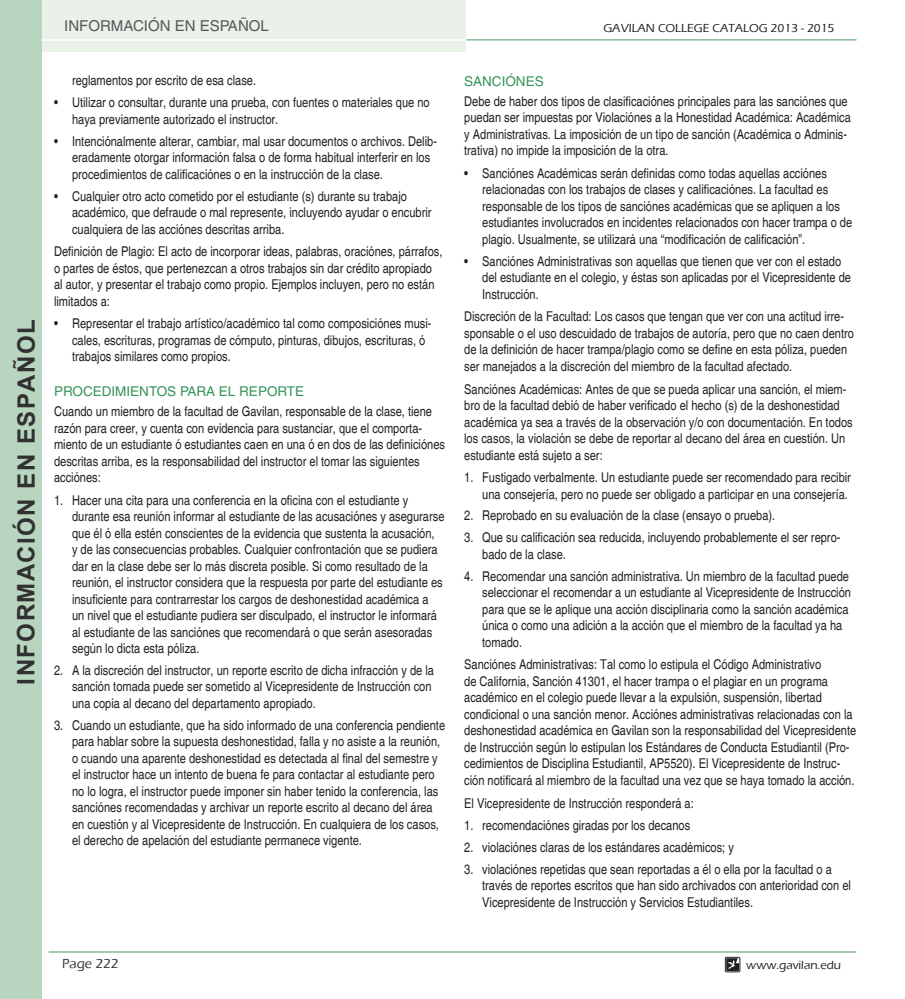
<style>
.page{position:relative;width:905px;height:999px;background:#fff}
.page>*{position:absolute;margin:0;border:0;box-sizing:border-box;transform-origin:0 0}
.t1{font:700 24px "Arial";letter-spacing:.06em;color:#323031}
.t2{font:15px "Helvetica";color:#58595b}
.Bulleted_Body{font:condensed 13.5px/16.5px "Helvetica";color:#231f20}
.body_text{font:condensed 13.5px/16.5px "Helvetica";color:#231f20}
.Sub_Headline_color_9{font:13.5px "Helvetica";color:#37935b}
.t3{font:500 13.5px "Eras ITC";color:#323031}
.t4{font:500 12px "Eras ITC";color:#231f20}
</style>
<div class="page">
<div style="left:0;top:0;width:466px;height:51px;background:#e9f1e9"></div>
<hr style="left:0;top:39px;width:467px;height:2px;background:#fff">
<hr style="left:466px;top:39px;width:390px;height:2px;background:#87bb95">
<hr style="left:49px;top:951px;width:807px;height:2px;background:#87bb95">
<div style="left:725px;top:957px;width:15px;height:15px;border:1px solid #231f20"></div>
<svg style="left:726px;top:958px;width:13px;height:13px"></svg>
<div style="left:0;top:0;width:42px;height:999px;background:#b8d6bf"></div>
<h1 class="t1" style="left:10px;top:685px;width:366px;rotate:-90deg">INFORMACIÓN EN ESPAÑOL</h1>
<p class="t2" style="left:64px;top:17px;width:206px">INFORMACIÓN EN ESPAÑOL</p>
<p class="Bulleted_Body" style="left:72px;top:73px;width:185px">reglamentos por escrito de esa clase.</p>
<p class="Bulleted_Body" style="left:72px;top:94px;width:359px;text-indent:-18px">• Utilizar o consultar, durante una prueba, con fuentes o materiales que no haya previamente autorizado el instructor.</p>
<p class="Bulleted_Body" style="left:72px;top:133px;width:366px;text-indent:-18px">• Intenciónalmente alterar, cambiar, mal usar documentos o archivos. Delib&shy;eradamente otorgar información falsa o de forma habitual interferir en los procedimientos de calificaciónes o en la instrucción de la clase.</p>
<p class="Bulleted_Body" style="left:72px;top:188px;width:361px;text-indent:-18px">• Cualquier otro acto cometido por el estudiante (s) durante su trabajo académico, que defraude o mal represente, incluyendo ayudar o encubrir cualquiera de las acciónes descritas arriba.</p>
<p class="body_text" style="left:54px;top:243px;width:390px">Definición de Plagio: El acto de incorporar ideas, palabras, oraciónes, párrafos, o partes de éstos, que pertenezcan a otros trabajos sin dar crédito apropiado al autor, y presentar el trabajo como propio. Ejemplos incluyen, pero no están limitados a:</p>
<p class="Bulleted_Body" style="left:72px;top:315px;width:361px;text-indent:-18px">• Representar el trabajo artístico/académico tal como composiciónes musi&shy;cales, escrituras, programas de cómputo, pinturas, dibujos, escrituras, ó trabajos similares como propios.</p>
<p class="Sub_Headline_color_9" style="left:54px;top:384px;width:251px">PROCEDIMIENTOS PARA EL REPORTE</p>
<p class="body_text" style="left:54px;top:403px;width:392px">Cuando un miembro de la facultad de Gavilan, responsable de la clase, tiene razón para creer, y cuenta con evidencia para sustanciar, que el comporta&shy;miento de un estudiante ó estudiantes caen en una ó en dos de las definiciónes descritas arriba, es la responsabilidad del instructor el tomar las siguientes acciónes:</p>
<p class="Bulleted_Body" style="left:72px;top:492px;width:374px;text-indent:-18px">1. Hacer una cita para una conferencia en la oficina con el estudiante y durante esa reunión informar al estudiante de las acusaciónes y asegurarse que él ó ella estén conscientes de la evidencia que sustenta la acusación,<br>y de las consecuencias probables. Cualquier confrontación que se pudiera dar en la clase debe ser lo más discreta posible. Si como resultado de la reunión, el instructor considera que la respuesta por parte del estudiante es insuficiente para contrarrestar los cargos de deshonestidad académica a<br>un nivel que el estudiante pudiera ser disculpado, el instructor le informará al estudiante de las sanciónes que recomendará o que serán asesoradas según lo dicta esta póliza.</p>
<p class="Bulleted_Body" style="left:72px;top:662px;width:363px;text-indent:-18px">2. A la discreción del instructor, un reporte escrito de dicha infracción y de la sanción tomada puede ser sometido al Vicepresidente de Instrucción con una copia al decano del departamento apropiado.</p>
<p class="Bulleted_Body" style="left:72px;top:717px;width:374px;text-indent:-18px">3. Cuando un estudiante, que ha sido informado de una conferencia pendiente para hablar sobre la supuesta deshonestidad, falla y no asiste a la reunión, o cuando una aparente deshonestidad es detectada al final del semestre y el instructor hace un intento de buena fe para contactar al estudiante pero no lo logra, el instructor puede imponer sin haber tenido la conferencia, las sanciónes recomendadas y archivar un reporte escrito al decano del área en cuestión y al Vicepresidente de Instrucción. En cualquiera de los casos, el derecho de apelación del estudiante permanece vigente.</p>
<p class="t3" style="left:62px;top:956px;width:58px">Page 222</p>
<p class="t4" style="left:603px;top:22px;width:233px">GAVILAN COLLEGE CATALOG 2013 - 2015</p>
<p class="Sub_Headline_color_9" style="left:464px;top:74px;width:81px">SANCIÓNES</p>
<p class="body_text" style="left:464px;top:93px;width:388px">Debe de haber dos tipos de clasificaciónes principales para las sanciónes que puedan ser impuestas por Violaciónes a la Honestidad Académica: Académica y Administrativas. La imposición de un tipo de sanción (Académica o Adminis&shy;trativa) no impide la imposición de la otra.</p>
<p class="Bulleted_Body" style="left:482px;top:165px;width:371px;text-indent:-18px">• Sanciónes Académicas serán definidas como todas aquellas acciónes relacionadas con los trabajos de clases y calificaciónes. La facultad es responsable de los tipos de sanciónes académicas que se apliquen a los estudiantes involucrados en incidentes relacionados con hacer trampa o de plagio. Usualmente, se utilizará una “modificación de calificación”.</p>
<p class="Bulleted_Body" style="left:482px;top:253px;width:370px;text-indent:-18px">• Sanciónes Administrativas son aquellas que tienen que ver con el estado del estudiante en el colegio, y éstas son aplicadas por el Vicepresidente de<br>Instrucción.</p>
<p class="body_text" style="left:464px;top:308px;width:391px">Discreción de la Facultad: Los casos que tengan que ver con una actitud irre&shy;sponsable o el uso descuidado de trabajos de autoría, pero que no caen dentro de la definición de hacer trampa/plagio como se define en esta póliza, pueden ser manejados a la discreción del miembro de la facultad afectado.</p>
<p class="body_text" style="left:464px;top:381px;width:390px">Sanciónes Académicas: Antes de que se pueda aplicar una sanción, el miem&shy;bro de la facultad debió de haber verificado el hecho (s) de la deshonestidad académica ya sea a través de la observación y/o con documentación. En todos los casos, la violación se debe de reportar al decano del área en cuestión. Un estudiante está sujeto a ser:</p>
<p class="Bulleted_Body" style="left:464px;top:469px;width:388px;text-align:right">1. Fustigado verbalmente. Un estudiante puede ser recomendado para recibir una consejería, pero no puede ser obligado a participar en una consejería.</p>
<p class="Bulleted_Body" style="left:464px;top:508px;width:312px">2. Reprobado en su evaluación de la clase (ensayo o prueba).</p>
<p class="Bulleted_Body" style="left:482px;top:529px;width:360px;text-indent:-18px">3. Que su calificación sea reducida, incluyendo probablemente el ser repro&shy;bado de la clase.</p>
<p class="Bulleted_Body" style="left:482px;top:568px;width:370px;text-indent:-18px">4. Recomendar una sanción administrativa. Un miembro de la facultad puede seleccionar el recomendar a un estudiante al Vicepresidente de Instrucción para que se le aplique una acción disciplinaria como la sanción académica única o como una adición a la acción que el miembro de la facultad ya ha tomado.</p>
<p class="body_text" style="left:464px;top:656px;width:393px">Sanciónes Administrativas: Tal como lo estipula el Código Administrativo<br>de California, Sanción 41301, el hacer trampa o el plagiar en un programa académico en el colegio puede llevar a la expulsión, suspensión, libertad condicional o una sanción menor. Acciónes administrativas relacionadas con la deshonestidad académica en Gavilan son la responsabilidad del Vicepresidente de Instrucción según lo estipulan los Estándares de Conducta Estudiantil (Pro&shy;cedimientos de Disciplina Estudiantil, AP5520). El Vicepresidente de Instruc&shy;ción notificará al miembro de la facultad una vez que se haya tomado la acción.</p>
<p class="body_text" style="left:464px;top:795px;width:231px">El Vicepresidente de Instrucción responderá a:</p>
<p class="Bulleted_Body" style="left:464px;top:817px;width:227px">1. recomendaciónes giradas por los decanos</p>
<p class="Bulleted_Body" style="left:464px;top:839px;width:271px">2. violaciónes claras de los estándares académicos; y</p>
<p class="Bulleted_Body" style="left:482px;top:861px;width:370px;text-indent:-18px">3. violaciónes repetidas que sean reportadas a él o ella por la facultad o a través de reportes escritos que han sido archivados con anterioridad con el<br>Vicepresidente de Instrucción y Servicios Estudiantiles.</p>
<p class="t4" style="left:746px;top:959px;width:96px">www.gavilan.edu</p>
</div>
